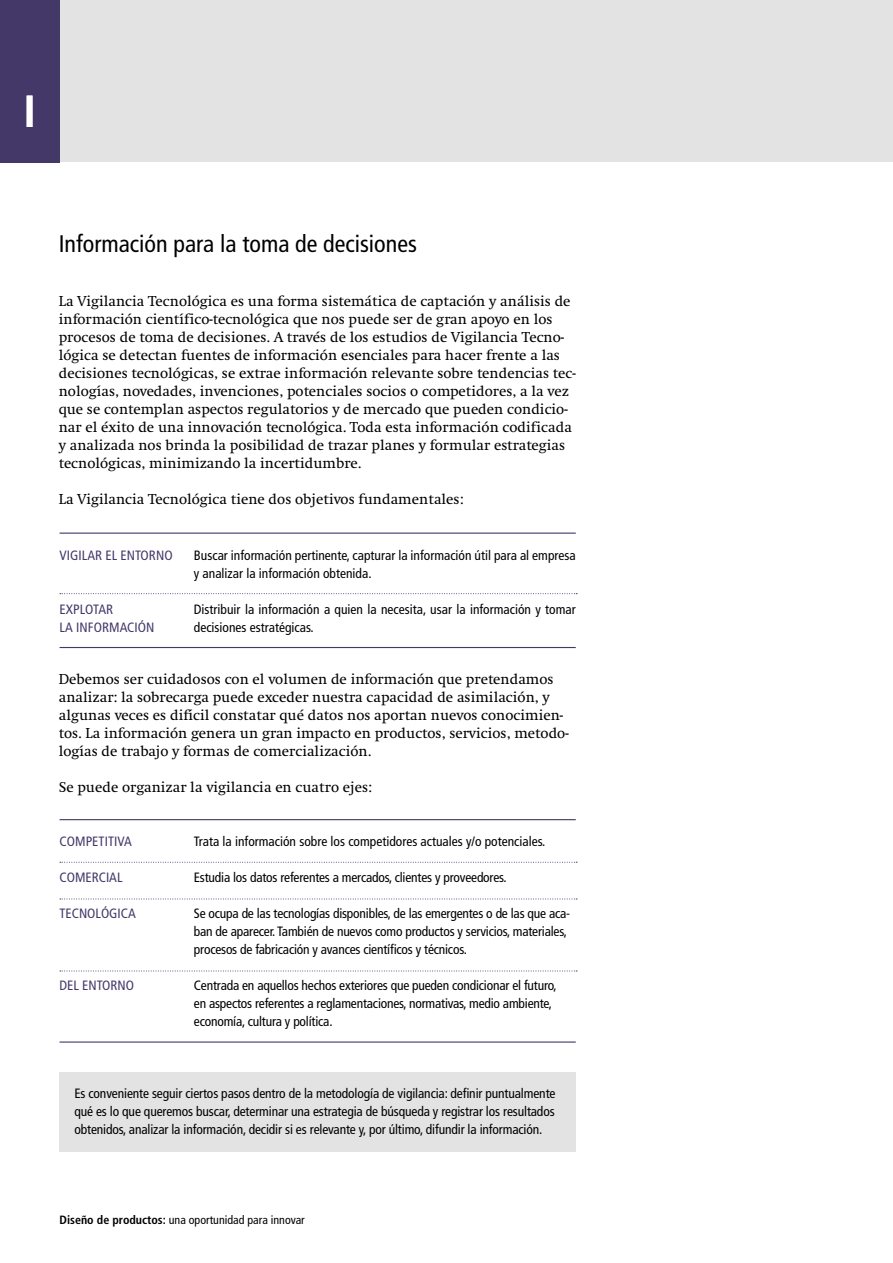
<style>
.page{position:relative;width:893px;height:1263px;background:#fff}
.page>*{position:absolute;margin:0;border:0;box-sizing:border-box;transform-origin:0 0}
.t1{font:700 condensed 45px "Frutiger LT Std";color:#fff}
.t2{font:condensed 24px "Frutiger LT Std";color:#000}
.t3{font:15px/18px "Swift CEEF";color:#000}
.t4{font:condensed 13.5px/18px "Frutiger LT Std";letter-spacing:-.015em;color:#000}
.t5{font:condensed 13.5px/18px "Frutiger LT Std";letter-spacing:.005em;color:#443869}
.t6{font:condensed 12px "Frutiger LT Std";color:#000}
.s1{font-weight:700}
</style>
<div class="page">
<div style="left:60px;top:0;width:833px;height:162px;background:#e3e3e3"></div>
<div style="left:0;top:0;width:60px;height:162px;background:#443869"></div>
<div style="left:60px;top:1073px;width:516px;height:79px;background:#e3e3e3"></div>
<hr style="left:60px;top:819px;width:516px;height:1px;background:#443869">
<hr style="left:60px;top:1041px;width:516px;height:2px;background:#443869">
<svg style="left:60px;top:862px;width:517px;height:1px"></svg>
<svg style="left:60px;top:899px;width:517px;height:1px"></svg>
<svg style="left:60px;top:971px;width:517px;height:1px"></svg>
<hr style="left:60px;top:533px;width:516px;height:1px;background:#443869">
<hr style="left:60px;top:647px;width:516px;height:1px;background:#443869">
<svg style="left:60px;top:593px;width:517px;height:1px"></svg>
<h1 class="t1" style="left:24px;top:84px;width:14px">I</h1>
<h2 class="t2" style="left:59px;top:230px;width:360px">Información para la toma de decisiones</h2>
<p class="t3" style="left:59px;top:293px;width:518px">La Vigilancia Tecnológica es una forma sistemática de captación y análisis de información científico-tecnológica que nos puede ser de gran apoyo en los procesos de toma de decisiones. A través de los estudios de Vigilancia Tecno&shy;lógica se detectan fuentes de información esenciales para hacer frente a las decisiones tecnológicas, se extrae información relevante sobre tendencias tec&shy;nologías, novedades, invenciones, potenciales socios o competidores, a la vez que se contemplan aspectos regulatorios y de mercado que pueden condicio&shy;nar el éxito de una innovación tecnológica. Toda esta información codificada y analizada nos brinda la posibilidad de trazar planes y formular estrategias tecnológicas, minimizando la incertidumbre.</p>
<p class="t3" style="left:59px;top:491px;width:406px">La Vigilancia Tecnológica tiene dos objetivos fundamentales:</p>
<p class="t5" style="left:60px;top:546px;width:115px">VIGILAR EL ENTORNO</p>
<p class="t5" style="left:60px;top:600px;width:96px">EXPLOTAR<br>LA INFORMACIÓN</p>
<p class="t4" style="left:194px;top:546px;width:383px">Buscar información pertinente, capturar la información útil para al empresa y analizar la información obtenida.</p>
<p class="t4" style="left:194px;top:600px;width:383px">Distribuir la información a quien la necesita, usar la información y tomar decisiones estratégicas.</p>
<p class="t3" style="left:59px;top:671px;width:511px">Debemos ser cuidadosos con el volumen de información que pretendamos analizar: la sobrecarga puede exceder nuestra capacidad de asimilación, y algunas veces es difícil constatar qué datos nos aportan nuevos conocimien&shy;tos. La información genera un gran impacto en productos, servicios, metodo&shy;logías de trabajo y formas de comercialización.</p>
<p class="t3" style="left:59px;top:779px;width:315px">Se puede organizar la vigilancia en cuatro ejes:</p>
<p class="t5" style="left:60px;top:832px;width:15px">Competitiva</p>
<p class="t5" style="left:60px;top:868px;width:16px">Comercial</p>
<p class="t5" style="left:60px;top:904px;width:14px">Tecnológica</p>
<p class="t5" style="left:60px;top:976px;width:31px">Del entorno</p>
<p class="t4" style="left:194px;top:832px;width:353px">Trata la información sobre los competidores actuales y/o potenciales.</p>
<p class="t4" style="left:194px;top:868px;width:314px">Estudia los datos referentes a mercados, clientes y proveedores.</p>
<p class="t4" style="left:194px;top:904px;width:378px">Se ocupa de las tecnologías disponibles, de las emergentes o de las que aca&shy;ban de aparecer. También de nuevos como productos y servicios, materiales, procesos de fabricación y avances científicos y técnicos.</p>
<p class="t4" style="left:194px;top:976px;width:364px">Centrada en aquellos hechos exteriores que pueden condicionar el futuro, en aspectos referentes a reglamentaciones, normativas, medio ambiente, economía, cultura y política.</p>
<p class="t4" style="left:74px;top:1084px;width:483px;text-align:justify">Es conveniente seguir ciertos pasos dentro de la metodología de vigilancia: definir puntualmente qué es lo que queremos buscar, determinar una estrategia de búsqueda y registrar los resultados obtenidos, analizar la información, decidir si es relevante y, por último, difundir la información.</p>
<p class="t6" style="left:60px;top:1213px;width:247px"><span class="s1">Diseño de productos:</span> una oportunidad para innovar</p>
</div>
